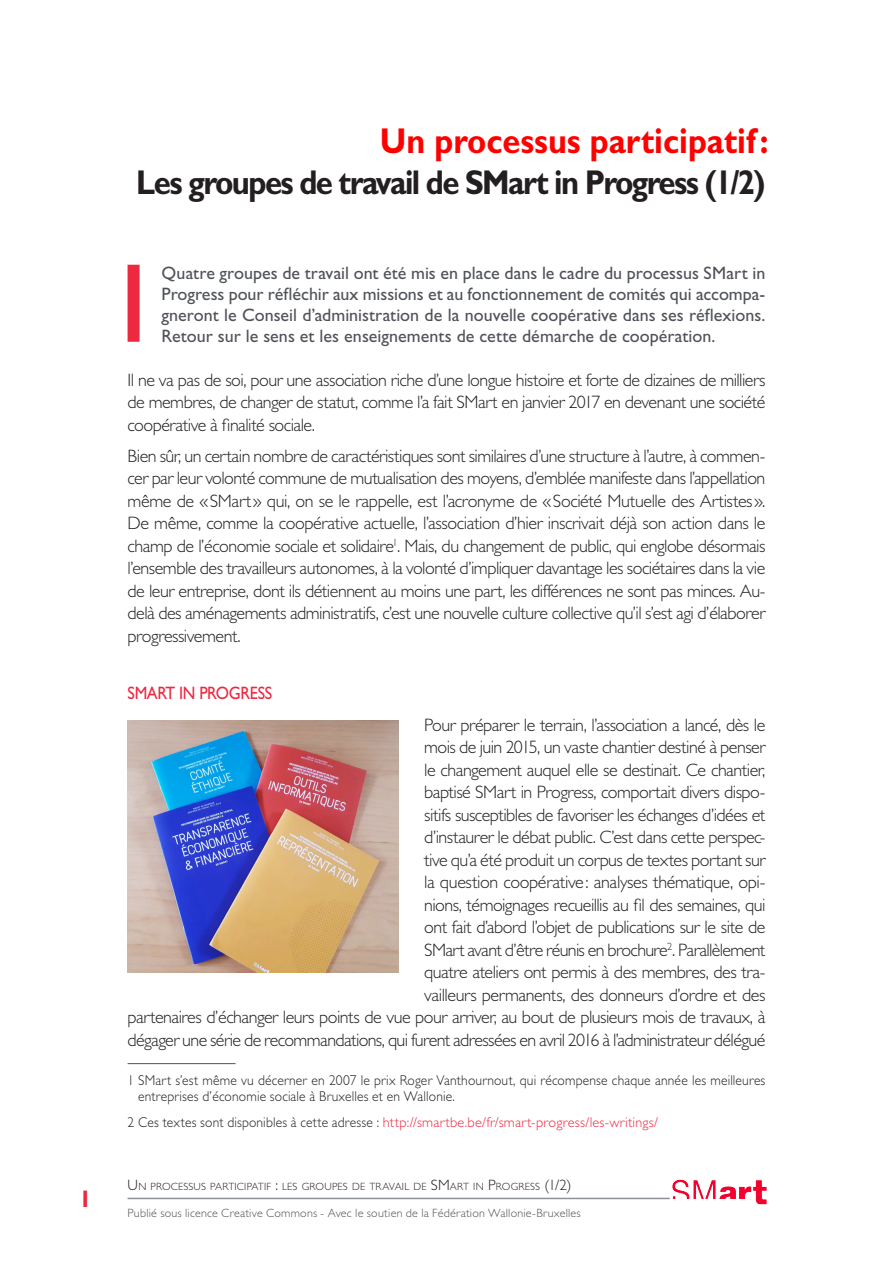
<style>
.page{position:relative;width:893px;height:1263px;background:#fff}
.page>*{position:absolute;margin:0;border:0;box-sizing:border-box;transform-origin:0 0}
.Titre_Article{font:700 36px "Gill Sans Std";color:#f00;scale:.9 1}
.Titre_Article-2{font:700 34.5px "Gill Sans Std";letter-spacing:-.05em;color:#231f20;scale:.9 1}
.t1{font:700 24px "Gill Sans Std";color:#ec2940}
.txt_FR{font:300 18px/22.5px "Gill Sans Std";letter-spacing:-.03em;color:#231f20;text-align:justify}
.Chapeau{font:18px/21px "Gill Sans Std";color:#4f5258;text-align:justify}
.txt_FR-2{font:18px "Gill Sans Std";letter-spacing:-.02em;color:#ec2940;scale:.9 1}
.Note_de_bas_de_page{font:300 14.25px/16.5px "Gill Sans Std";letter-spacing:.015em;color:#231f20;scale:.95 1}
.Note_de_bas_de_page-2{font:300 14.25px "Gill Sans Std";letter-spacing:.015em;color:#ec2940}
.t2{font:300 12px "Gill Sans Std";letter-spacing:.02em;color:#4f5258}
.t3{font:300 10.5px "Gill Sans Std";letter-spacing:.02em;color:#231f20}
.s1{color:#231f20}
.s2{font-size:15px}
</style>
<div class="page">
<hr style="left:128px;top:1198px;width:542px;height:1px;background:#8d9198">
<img style="left:672px;top:1179px;width:95px;height:26px">
<hr style="left:128px;top:1063px;width:108px;height:1px;background:#4f5258">
<div style="left:128px;top:265px;width:12px;height:77px;background:#ec2940"></div>
<img style="left:128px;top:721px;width:271px;height:252px">
<p class="t1" style="left:79px;top:1185px;width:15px">1</p>
<p class="Titre_Article" style="left:380px;top:119px;width:433px">Un processus participatif:</p>
<p class="Titre_Article-2" style="left:136px;top:162px;width:701px">Les groupes de travail de SMart in Progress (1/2)</p>
<p class="Chapeau" style="left:162px;top:263px;width:605px">Quatre groupes de travail ont été mis en place dans le cadre du processus SMart in Progress pour réfléchir aux missions et au fonctionnement de comités qui accompa&shy;gneront le Conseil d’administration de la nouvelle coopérative dans ses réflexions.<br>Retour sur le sens et les enseignements de cette démarche de coopération.</p>
<p class="txt_FR" style="left:128px;top:369px;width:639px">Il ne va pas de soi, pour une association riche d’une longue histoire et forte de dizaines de milliers de membres, de changer de statut, comme l’a fait SMart en janvier 2017 en devenant une société coopérative à finalité sociale.</p>
<p class="txt_FR" style="left:128px;top:445px;width:639px">Bien sûr, un certain nombre de caractéristiques sont similaires d’une structure à l’autre, à commen&shy;cer par leur volonté commune de mutualisation des moyens, d’emblée manifeste dans l’appellation même de «SMart» qui, on se le rappelle, est l’acronyme de «Société Mutuelle des Artistes».<br>De même, comme la coopérative actuelle, l’association d’hier inscrivait déjà son action dans le champ de l’économie sociale et solidaire<sup>1</sup>. Mais, du changement de public, qui englobe désormais l’ensemble des travailleurs autonomes, à la volonté d’impliquer davantage les sociétaires dans la vie de leur entreprise, dont ils détiennent au moins une part, les différences ne sont pas minces. Au&shy;delà des aménagements administratifs, c’est une nouvelle culture collective qu’il s’est agi d’élaborer progressivement.</p>
<p class="txt_FR-2" style="left:128px;top:683px;width:162px">SMART IN PROGRESS</p>
<p class="txt_FR" style="left:128px;top:713px;width:639px;text-align:right">Pour préparer le terrain, l’association a lancé, dès le<br>mois de juin 2015, un vaste chantier destiné à penser<br>le changement auquel elle se destinait. Ce chantier,<br>baptisé SMart in Progress, comportait divers dispo-<br>sitifs susceptibles de favoriser les échanges d’idées et<br>d’instaurer le débat public. C’est dans cette perspec-<br>tive qu’a été produit un corpus de textes portant sur<br>la question coopérative: analyses thématique, opi-<br>nions, témoignages recueillis au fil des semaines, qui<br>ont fait d’abord l’objet de publications sur le site de<br>SMart avant d’être réunis en brochure<sup>2</sup>. Parallèlement<br>quatre ateliers ont permis à des membres, des tra-<br>vailleurs permanents, des donneurs d’ordre et des<br>partenaires d’échanger leurs points de vue pour arriver, au bout de plusieurs mois de travaux, à dégager une série de recommandations, qui furent adressées en avril 2016 à l’administrateur délégué</p>
<p class="Note_de_bas_de_page" style="left:138px;top:1072px;width:662px;text-indent:-11px">1 SMart s’est même vu décerner en 2007 le prix Roger Vanthournout, qui récompense chaque année les meilleures entreprises d’économie sociale à Bruxelles et en Wallonie.</p>
<p class="Note_de_bas_de_page-2" style="left:128px;top:1114px;width:532px"><span class="s1">2 Ces textes sont disponibles à cette adresse :</span> http://smartbe.be/fr/smart-progress/les-writings/</p>
<p class="t3" style="left:128px;top:1180px;width:446px"><span class="s2">U</span>N PROCESSUS PARTICIPATIF <span class="s2">:</span> LES GROUPES DE TRAVAIL DE <span class="s2">SM</span>ART IN <span class="s2">P</span>ROGRESS <span class="s2">(1/2)</span></p>
<p class="t2" style="left:128px;top:1206px;width:455px">Publié sous licence Creative Commons - Avec le soutien de la Fédération Wallonie-Bruxelles</p>
</div>
